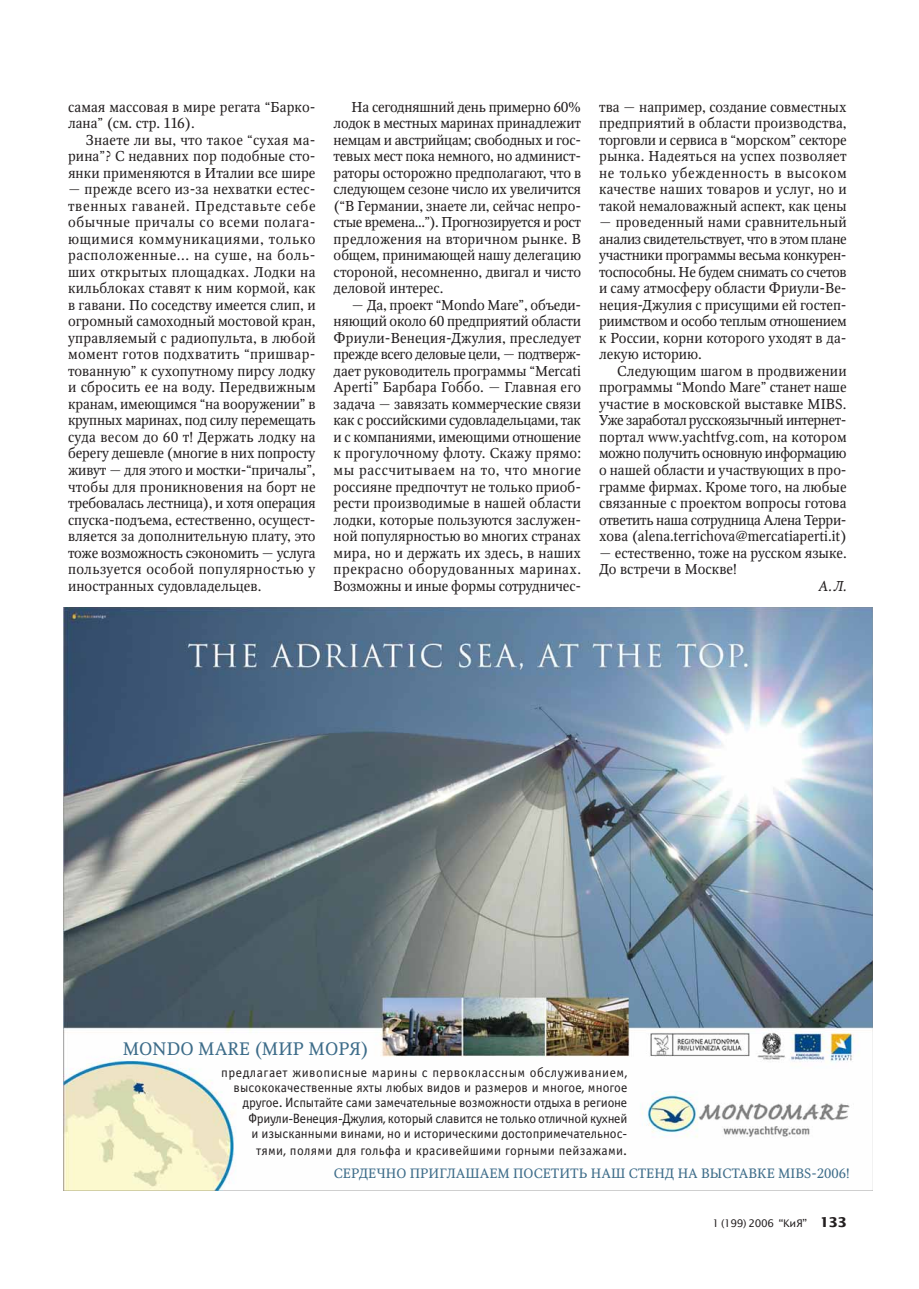
<style>
.page{position:relative;width:919px;height:1289px;background:#fff}
.page>*{position:absolute;margin:0;border:0;box-sizing:border-box;transform-origin:0 0}
.t1{font:18px "Octava C";color:#3d6c89}
.t2{font:14.25px/16.5px "Octava C";color:#231f20;text-align:justify}
.t3{font:italic 14.25px "Octava C";color:#231f20}
.t4{font:13.5px/15px "Officina Sans C";color:#231f20;text-align:right}
.t5{font:13.5px "Octava C";color:#3d6c89}
.t6{font:13.5px "Officina Sans C";letter-spacing:.02em;color:#231f20}
.t7{font:10.5px "Office Type Sans";letter-spacing:-.03em;color:#231f20}
.s1{font-weight:700;font-size:13.5px}
</style>
<div class="page">
<img style="left:63px;top:607px;width:809px;height:583px">
<p class="t2" style="left:68px;top:100px;width:249px">самая массовая в мире регата “Барко&shy;лана” (см. стр. 116).</p>
<p class="t2" style="left:68px;top:133px;width:249px;text-indent:18px">Знаете ли вы, что такое “сухая ма&shy;рина”? С недавних пор подобные сто&shy;янки применяются в Италии все шире</p>
<p class="t2" style="left:68px;top:183px;width:249px">— прежде всего из-за нехватки естес&shy;твенных гаваней. Представьте себе обычные причалы со всеми полага&shy;ющимися коммуникациями, только расположенные... на суше, на боль&shy;ших открытых площадках. Лодки на кильблоках ставят к ним кормой, как в гавани. По соседству имеется слип, и огромный самоходный мостовой кран, управляемый с радиопульта, в любой момент готов подхватить “пришвар&shy;тованную” к сухопутному пирсу лодку и сбросить ее на воду. Передвижным кранам, имеющимся “на вооружении” в крупных маринах, под силу перемещать суда весом до 60 т! Держать лодку на берегу дешевле (многие в них попросту живут — для этого и мостки-“причалы”, чтобы для проникновения на борт не требовалась лестница), и хотя операция спуска-подъема, естественно, осущест&shy;вляется за дополнительную плату, это тоже возможность сэкономить — услуга пользуется особой популярностью у иностранных судовладельцев.</p>
<p class="t2" style="left:333px;top:100px;width:249px;text-indent:18px">На сегодняшний день примерно 60% лодок в местных маринах принадлежит немцам и австрийцам; свободных и гос&shy;тевых мест пока немного, но админист&shy;раторы осторожно предполагают, что в следующем сезоне число их увеличится (“В Германии, знаете ли, сейчас непро&shy;стые времена...”). Прогнозируется и рост предложения на вторичном рынке. В общем, принимающей нашу делегацию стороной, несомненно, двигал и чисто деловой интерес.</p>
<p class="t2" style="left:333px;top:298px;width:249px;text-indent:18px">— Да, проект “Mondo Mare”, объеди&shy;няющий около 60 предприятий области Фриули-Венеция-Джулия, преследует прежде всего деловые цели, — подтверж&shy;дает руководитель программы “Mercati Aperti” Барбара Гоббо. — Главная его задача — завязать коммерческие связи как с российскими судовладельцами, так и с компаниями, имеющими отношение к прогулочному флоту. Скажу прямо: мы рассчитываем на то, что многие россияне предпочтут не только приоб&shy;рести производимые в нашей области лодки, которые пользуются заслужен&shy;ной популярностью во многих странах мира, но и держать их здесь, в наших прекрасно оборудованных маринах.<br>Возможны и иные формы сотрудничес-</p>
<p class="t2" style="left:599px;top:100px;width:249px">тва — например, создание совместных предприятий в области производства, торговли и сервиса в “морском” секторе рынка. Надеяться на успех позволяет не только убежденность в высоком качестве наших товаров и услуг, но и такой немаловажный аспект, как цены</p>
<p class="t2" style="left:599px;top:216px;width:249px">— проведенный нами сравнительный анализ свидетельствует, что в этом плане участники программы весьма конкурен&shy;тоспособны. Не будем снимать со счетов и саму атмосферу области Фриули-Ве&shy;неция-Джулия с присущими ей гостеп&shy;риимством и особо теплым отношением к России, корни которого уходят в да&shy;лекую историю.</p>
<p class="t2" style="left:599px;top:364px;width:249px;text-indent:18px">Следующим шагом в продвижении программы “Mondo Mare” станет наше участие в московской выставке MIBS.<br>Уже заработал русскоязычный интернет&shy;портал www.yachtfvg.com, на котором можно получить основную информацию о нашей области и участвующих в про&shy;грамме фирмах. Кроме того, на любые связанные с проектом вопросы готова ответить наша сотрудница Алена Терри&shy;хова (alena.terrichova@mercatiaperti.it)</p>
<p class="t2" style="left:599px;top:546px;width:249px">— естественно, тоже на русском языке.<br>До встречи в Москве!</p>
<p class="t3" style="left:818px;top:580px;width:30px">А. Л.</p>
<p class="t1" style="left:123px;top:1042px;width:247px">MONDO MARE (МИР МОРЯ)</p>
<p class="t4" style="left:221px;top:1066px;width:407px">предлагает живописные марины с первоклассным обслуживанием, высококачественные яхты любых видов и размеров и многое, многое другое. Испытайте сами замечательные возможности отдыха в регионе Фриули-Венеция-Джулия, который славится не только отличной кухней<br>и изысканными винами, но и историческими достопримечательнос-</p>
<p class="t6" style="left:256px;top:1145px;width:372px">тями, полями для гольфа и красивейшими горными пейзажами.</p>
<p class="t5" style="left:334px;top:1168px;width:517px">СЕРДЕЧНО ПРИГЛАШАЕМ ПОСЕТИТЬ НАШ СТЕНД НА ВЫСТАВКЕ MIBS-2006!</p>
<p class="t7" style="left:712px;top:1219px;width:136px">1 (199) 2006 “КиЯ” <span class="s1">133</span></p>
</div>
